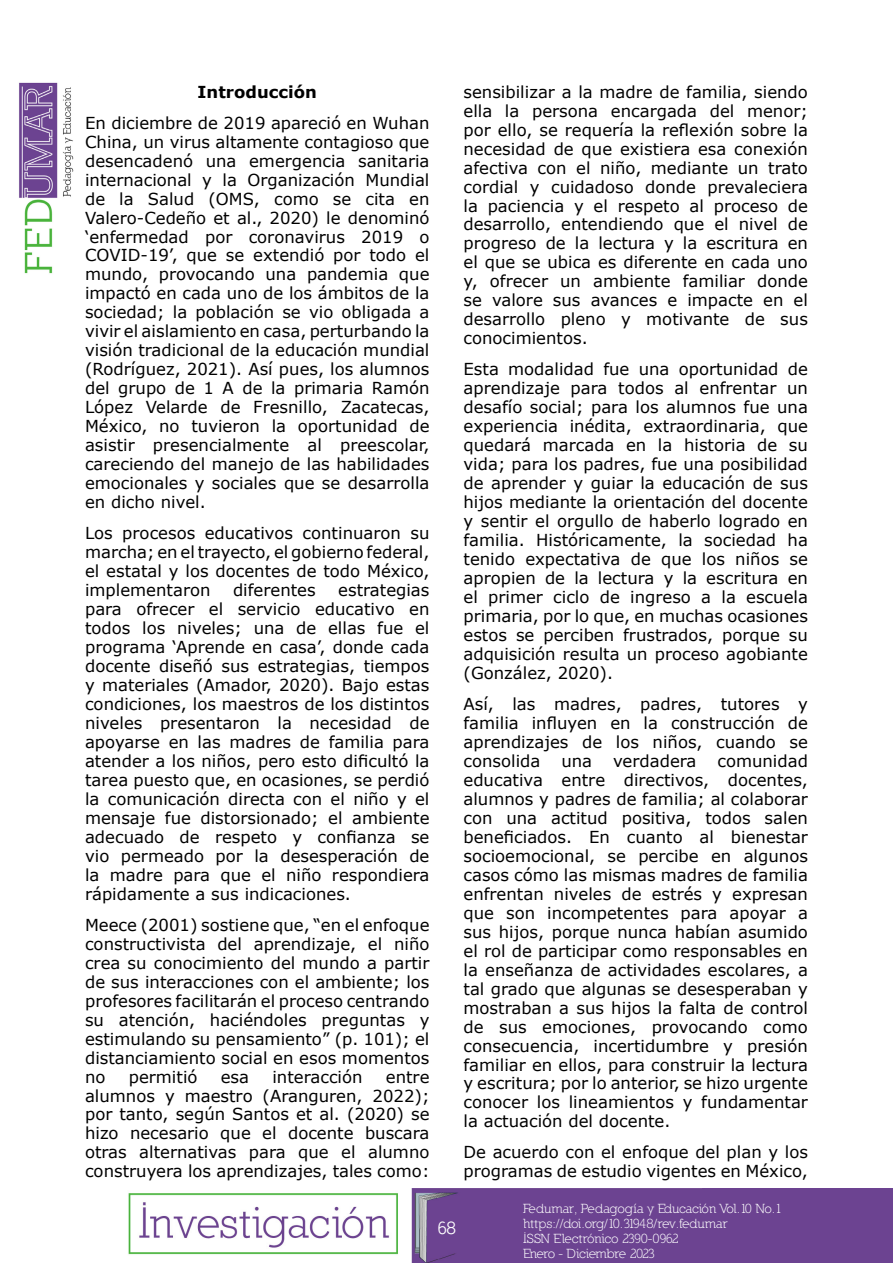
<style>
.page{position:relative;width:893px;height:1263px;background:#fff}
.page>*{position:absolute;margin:0;border:0;box-sizing:border-box;transform-origin:0 0}
.t1{font:700 18px "Nilland";color:#fff}
.t2{font:16.5px/19px "Verdana";color:#000;text-align:justify}
.t3{font:700 16.5px "Verdana";color:#000}
.t4{font:13.5px/15px "Nilland";letter-spacing:-.035em;color:#fff}
</style>
<div class="page">
<div style="left:412px;top:1189px;width:481px;height:74px;background:#6c4391"></div>
<img style="left:19px;top:82px;width:55px;height:192px">
<img style="left:128px;top:1193px;width:270px;height:62px">
<p class="t3" style="left:198px;top:80px;width:121px">Introducción</p>
<p class="t2" style="left:85px;top:113px;width:346px">En diciembre de 2019 apareció en Wuhan China, un virus altamente contagioso que desencadenó una emergencia sanitaria internacional y la Organización Mundial de la Salud (OMS, como se cita en Valero-Cedeño et al., 2020) le denominó ‘enfermedad por coronavirus 2019 o COVID-19’, que se extendió por todo el mundo, provocando una pandemia que impactó en cada uno de los ámbitos de la sociedad; la población se vio obligada a vivir el aislamiento en casa, perturbando la visión tradicional de la educación mundial (Rodríguez, 2021). Así pues, los alumnos del grupo de 1 A de la primaria Ramón López Velarde de Fresnillo, Zacatecas, México, no tuvieron la oportunidad de asistir presencialmente al preescolar, careciendo del manejo de las habilidades emocionales y sociales que se desarrolla en dicho nivel.</p>
<p class="t2" style="left:85px;top:523px;width:346px">Los procesos educativos continuaron su marcha; en el trayecto, el gobierno federal, el estatal y los docentes de todo México, implementaron</p>
<p class="t2" style="left:233px;top:580px;width:84px">diferentes</p>
<p class="t2" style="left:85px;top:580px;width:346px;text-indent:253px">estrategias para ofrecer el servicio educativo en todos los niveles; una de ellas fue el programa ‘Aprende en casa’, donde cada docente diseñó sus estrategias, tiempos y materiales (Amador, 2020). Bajo estas condiciones, los maestros de los distintos niveles presentaron la necesidad de apoyarse en las madres de familia para atender a los niños, pero esto dificultó la tarea puesto que, en ocasiones, se perdió la comunicación directa con el niño y el mensaje fue distorsionado; el ambiente adecuado de respeto y confianza se vio permeado por la desesperación de la madre para que el niño respondiera rápidamente a sus indicaciones.</p>
<p class="t2" style="left:85px;top:915px;width:346px">Meece (2001) sostiene que, “en el enfoque constructivista del aprendizaje, el niño crea su conocimiento del mundo a partir de sus interacciones con el ambiente; los profesores facilitarán el proceso centrando su atención, haciéndoles preguntas y estimulando su pensamiento” (p. 101); el distanciamiento social en esos momentos no</p>
<p class="t2" style="left:129px;top:1067px;width:70px">permitió</p>
<p class="t2" style="left:221px;top:1067px;width:30px">esa</p>
<p class="t2" style="left:272px;top:1067px;width:92px">interacción</p>
<p class="t2" style="left:85px;top:1067px;width:346px;text-indent:301px">entre alumnos y maestro (Aranguren, 2022); por tanto, según Santos et al. (2020) se hizo necesario que el docente buscara otras alternativas para que el alumno construyera los aprendizajes, tales como:</p>
<p class="t2" style="left:463px;top:82px;width:346px">sensibilizar a la madre de familia, siendo ella la persona encargada del menor; por ello, se requería la reflexión sobre la necesidad de que existiera esa conexión afectiva con el niño, mediante un trato cordial y cuidadoso donde prevaleciera la paciencia y el respeto al proceso de desarrollo, entendiendo que el nivel de progreso de la lectura y la escritura en el que se ubica es diferente en cada uno y, ofrecer un ambiente familiar donde se valore sus avances e impacte en el desarrollo pleno y motivante de sus conocimientos.</p>
<p class="t2" style="left:463px;top:360px;width:346px">Esta modalidad fue una oportunidad de aprendizaje para todos al enfrentar un desafío social; para los alumnos fue una experiencia inédita, extraordinaria, que quedará marcada en la historia de su vida; para los padres, fue una posibilidad de aprender y guiar la educación de sus hijos mediante la orientación del docente y sentir el orgullo de haberlo logrado en familia. Históricamente, la sociedad ha tenido expectativa de que los niños se apropien de la lectura y la escritura en el primer ciclo de ingreso a la escuela primaria, por lo que, en muchas ocasiones estos se perciben frustrados, porque su adquisición resulta un proceso agobiante (González, 2020).</p>
<p class="t2" style="left:463px;top:694px;width:346px">Así, las madres, padres, tutores y familia influyen en la construcción de aprendizajes de los niños, cuando se consolida</p>
<p class="t2" style="left:463px;top:751px;width:346px;text-indent:254px">comunidad educativa entre directivos, docentes, alumnos y padres de familia; al colaborar con una actitud positiva, todos salen beneficiados. En cuanto al bienestar socioemocional, se percibe en algunos casos cómo las mismas madres de familia enfrentan niveles de estrés y expresan que son incompetentes para apoyar a sus hijos, porque nunca habían asumido el rol de participar como responsables en la enseñanza de actividades escolares, a tal grado que algunas se desesperaban y mostraban a sus hijos la falta de control de sus emociones, provocando como consecuencia, incertidumbre y presión familiar en ellos, para construir la lectura y escritura; por lo anterior, se hizo urgente conocer los lineamientos y fundamentar la actuación del docente.</p>
<p class="t2" style="left:463px;top:1143px;width:346px">De acuerdo con el enfoque del plan y los programas de estudio vigentes en México,</p>
<p class="t2" style="left:561px;top:751px;width:32px">una</p>
<p class="t2" style="left:613px;top:751px;width:85px">verdadera</p>
<p class="t1" style="left:438px;top:1217px;width:20px">68</p>
<p class="t4" style="left:523px;top:1201px;width:261px">Fedumar, Pedagogía y Educación Vol.10 No.1 https://doi.org/10.31948/rev.fedumar<br>ISSN Electrónico 2390-0962<br>Enero - Diciembre 2023</p>
</div>
